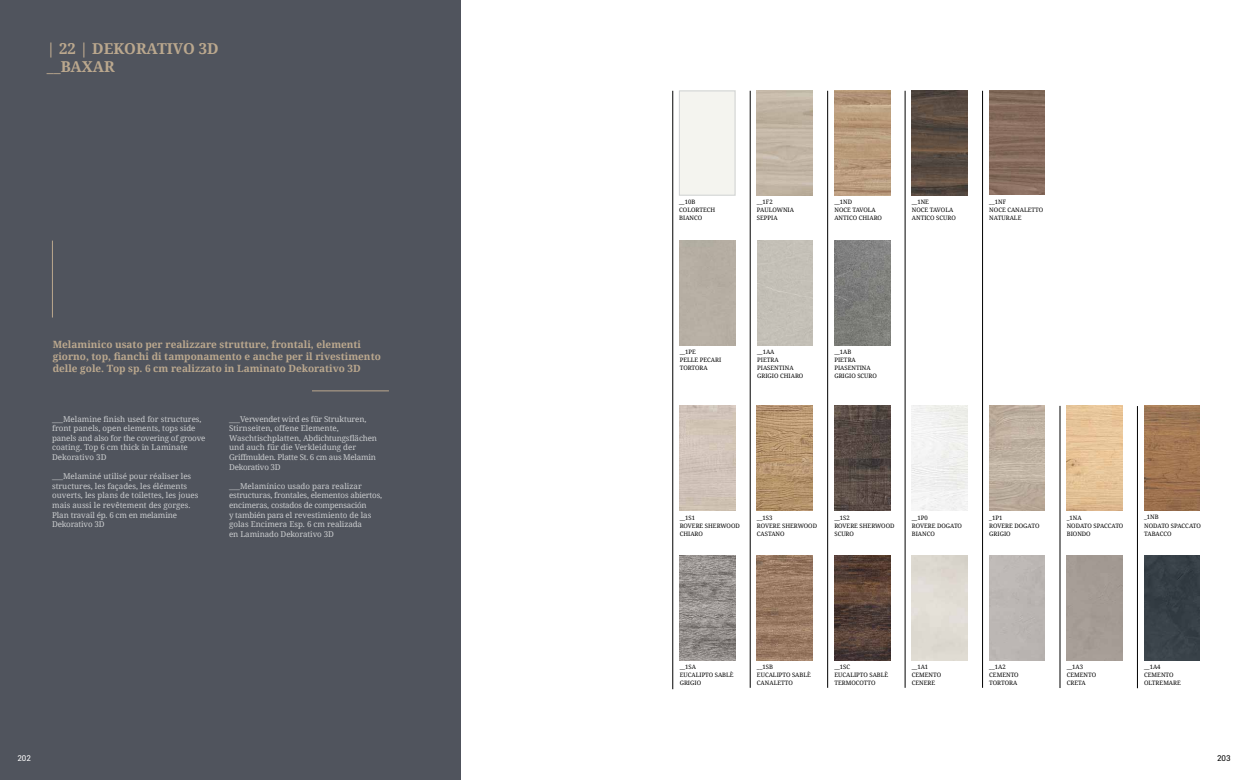
<style>
.page{position:relative;width:1248px;height:780px;background:#fff}
.page>*{position:absolute;margin:0;border:0;box-sizing:border-box;transform-origin:0 0}
.t1{font:700 15px/18px "Noto Serif";color:#bba88e}
.t2{font:700 10px/12px "Noto Serif";color:#bba88e}
.t3{font:8px/9.6px "Noto Serif";color:#caccce}
.t4{font:8px/9.6px "Noto Serif";letter-spacing:-.02em;color:#caccce}
.t5{font:8px "Roboto";color:#fff}
.t6{font:8px "Roboto";color:#000}
.t7{font:6px/8px "Noto Serif";color:#000}
</style>
<div class="page">
<div style="left:0;top:0;width:460px;height:780px;background:#50545d"></div>
<hr style="left:52px;top:240px;width:1px;height:77px;background:#bba88e">
<hr style="left:312px;top:390px;width:77px;height:1px;background:#bba88e">
<img style="left:834px;top:240px;width:56px;height:105px">
<img style="left:679px;top:406px;width:56px;height:105px">
<img style="left:757px;top:406px;width:55px;height:105px">
<img style="left:834px;top:406px;width:56px;height:105px">
<img style="left:679px;top:555px;width:56px;height:105px">
<img style="left:757px;top:555px;width:55px;height:105px">
<img style="left:1066px;top:406px;width:56px;height:104px">
<img style="left:834px;top:555px;width:56px;height:105px">
<img style="left:1144px;top:406px;width:55px;height:104px">
<div style="left:1144px;top:555px;width:55px;height:105px;background:#374047"></div>
<img style="left:989px;top:406px;width:55px;height:105px">
<div style="left:679px;top:91px;width:56px;height:104px;border:1px solid #d1d3d4"></div>
<hr style="left:672px;top:91px;width:1px;height:598px;background:#000">
<hr style="left:750px;top:91px;width:1px;height:596px;background:#000">
<img style="left:834px;top:91px;width:56px;height:104px">
<hr style="left:827px;top:91px;width:1px;height:596px;background:#000">
<img style="left:911px;top:91px;width:56px;height:104px">
<hr style="left:904px;top:91px;width:1px;height:596px;background:#000">
<img style="left:989px;top:91px;width:55px;height:104px">
<hr style="left:982px;top:91px;width:1px;height:596px;background:#000">
<hr style="left:1059px;top:406px;width:1px;height:282px;background:#000">
<hr style="left:1137px;top:406px;width:1px;height:282px;background:#000">
<h1 class="t1" style="left:47px;top:39px;width:173px">| 22 | DEKORATIVO 3D __BAXAR</h1>
<h2 class="t2" style="left:53px;top:338px;width:329px">Melaminico usato per realizzare strutture, frontali, elementi giorno, top, fianchi di tamponamento e anche per il rivestimento delle gole. Top sp. 6 cm realizzato in Laminato Dekorativo 3D</h2>
<h3 class="t3" style="left:52px;top:413px;width:155px">___Melamine finish used for structures, front panels, open elements, tops side panels and also for the covering of groove coating. Top 6 cm thick in Laminate Dekorativo 3D</h3>
<h3 class="t3" style="left:52px;top:471px;width:148px">___Melaminé utilisé pour réaliser les structures, les façades, les éléments ouverts, les plans de toilettes, les joues mais aussi le revêtement des gorges.<br>Plan travail ép. 6 cm en melamine Dekorativo 3D</h3>
<h3 class="t4" style="left:229px;top:413px;width:149px">___Verwendet wird es für Strukturen, Stirnseiten, offene Elemente, Waschtischplatten, Abdichtungsflächen und auch für die Verkleidung der Griffmulden. Platte St. 6 cm aus Melamin Dekorativo 3D</h3>
<h3 class="t3" style="left:229px;top:481px;width:154px">___Melamínico usado para realizar estructuras, frontales, elementos abiertos, encimeras, costados de compensación<br>y también para el revestimiento de las golas Encimera Esp. 6 cm realizada<br>en Laminado Dekorativo 3D</h3>
<p class="t7" style="left:679px;top:198px;width:37px">__10B<br>COLORTECH<br>BIANCO</p>
<p class="t7" style="left:757px;top:198px;width:39px">__1F2<br>PAULOWNIA<br>SEPPIA</p>
<p class="t7" style="left:834px;top:198px;width:49px">__1ND<br>NOCE TAVOLA<br>ANTICO CHIARO</p>
<p class="t7" style="left:911px;top:198px;width:45px">__1NE<br>NOCE TAVOLA<br>ANTICO SCURO</p>
<p class="t7" style="left:989px;top:198px;width:55px">__1NF<br>NOCE CANALETTO<br>NATURALE</p>
<p class="t7" style="left:679px;top:347px;width:43px">__1PE<br>PELLE PECARI<br>TORTORA</p>
<p class="t7" style="left:757px;top:347px;width:48px">__1AA<br>PIETRA<br>PIASENTINA<br>GRIGIO CHIARO</p>
<p class="t7" style="left:834px;top:348px;width:44px">__1AB<br>PIETRA<br>PIASENTINA<br>GRIGIO SCURO</p>
<p class="t7" style="left:679px;top:513px;width:62px">__1S1<br>ROVERE SHERWOOD<br>CHIARO</p>
<p class="t7" style="left:757px;top:513px;width:62px">__1S3<br>ROVERE SHERWOOD<br>CASTANO</p>
<p class="t7" style="left:834px;top:513px;width:62px">__1S2<br>ROVERE SHERWOOD<br>SCURO</p>
<p class="t7" style="left:911px;top:513px;width:52px">__1P0<br>ROVERE DOGATO<br>BIANCO</p>
<p class="t7" style="left:989px;top:513px;width:52px">_1P1<br>ROVERE DOGATO<br>GRIGIO</p>
<p class="t7" style="left:1066px;top:513px;width:58px">_1NA<br>NODATO SPACCATO<br>BIONDO</p>
<p class="t7" style="left:1144px;top:513px;width:58px">_1NB<br>NODATO SPACCATO<br>TABACCO</p>
<p class="t7" style="left:679px;top:663px;width:55px">__1SA<br>EUCALIPTO SABLÈ<br>GRIGIO</p>
<p class="t7" style="left:757px;top:663px;width:55px">__1SB<br>EUCALIPTO SABLÈ<br>CANALETTO</p>
<p class="t7" style="left:834px;top:663px;width:55px">__1SC<br>EUCALIPTO SABLÈ<br>TERMOCOTTO</p>
<p class="t7" style="left:911px;top:663px;width:31px">__1A1<br>CEMENTO<br>CENERE</p>
<p class="t7" style="left:989px;top:663px;width:31px">__1A2<br>CEMENTO<br>TORTORA</p>
<p class="t7" style="left:1066px;top:663px;width:31px">__1A3<br>CEMENTO<br>CRETA</p>
<p class="t7" style="left:1144px;top:663px;width:38px">__1A4<br>CEMENTO<br>OLTREMARE</p>
<h3 class="t5" style="left:17px;top:752px;width:15px">202</h3>
<h3 class="t6" style="left:1216px;top:752px;width:15px">203</h3>
</div>
